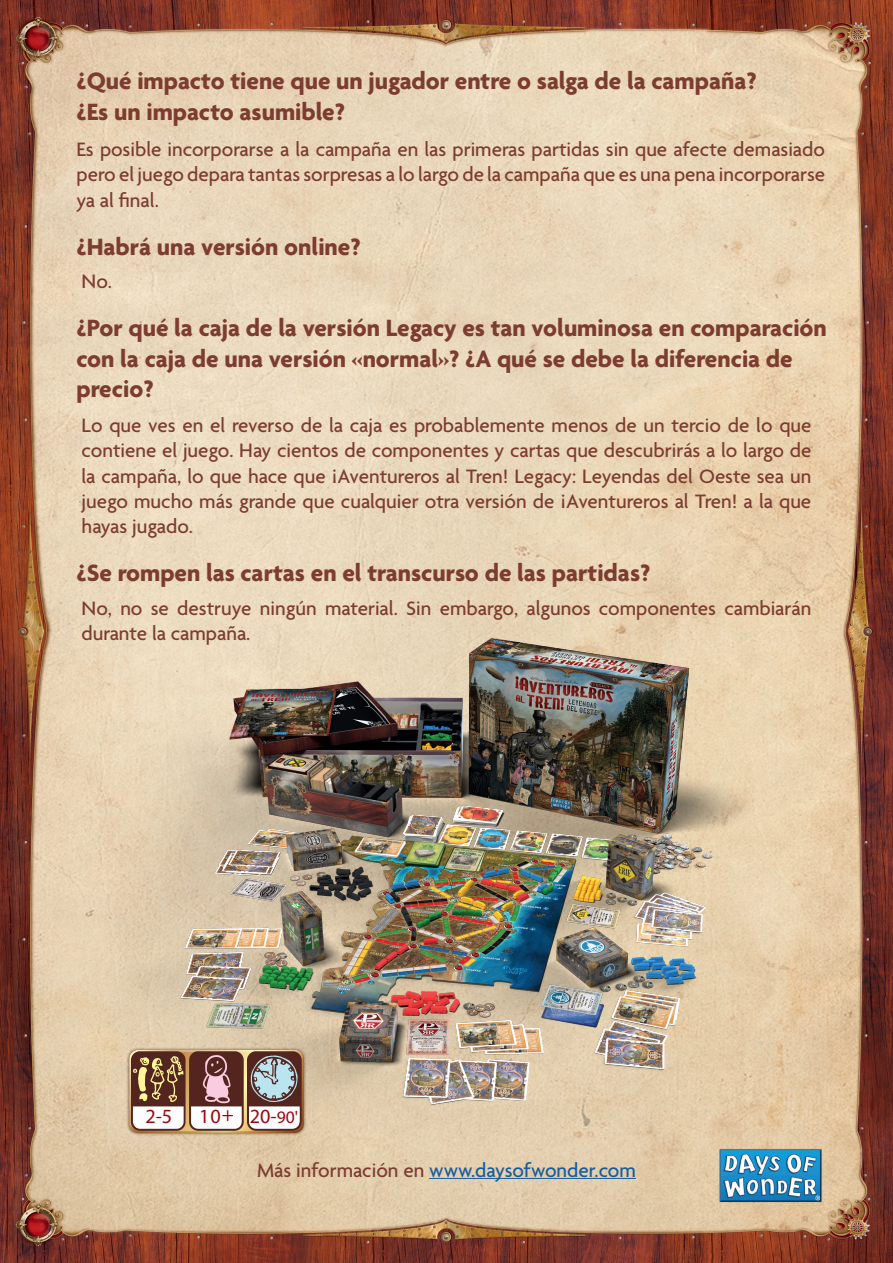
<style>
.page{position:relative;width:893px;height:1263px;background:#fff}
.page>*{position:absolute;margin:0;border:0;box-sizing:border-box;transform-origin:0 0}
.t1{font:700 25.5px/30.6px "Agenda";color:#7c3d30}
.t2{font:500 21px/25.2px "Agenda";color:#7c3d30;text-align:justify}
.t3{font:500 21px "Agenda";color:#175d9e}
.t4{font:20.25px "Myriad Pro";color:#9d070d}
.s1{font-size:17.55px}
.s2{color:#7c3d30}
</style>
<div class="page">
<img style="left:0;top:0;width:893px;height:1263px">
<img style="left:54px;top:631px;width:785px;height:526px">
<img style="left:703px;top:1133px;width:136px;height:86px">
<div style="left:126px;top:1047px;width:181px;height:89px;background:#54251e;opacity:.75"></div>
<div style="left:126px;top:1048px;width:179px;height:81px;background:#fff;opacity:.75"></div>
<div style="left:126px;top:1052px;width:179px;height:81px;background:#8c762c;opacity:.75"></div>
<img style="left:130px;top:1051px;width:172px;height:80px">
<hr style="left:429px;top:1178px;width:207px;height:1px;background:#175d9e">
<p class="t1" style="left:77px;top:67px;width:682px">¿Qué impacto tiene que un jugador entre o salga de la campaña? ¿Es un impacto asumible?</p>
<p class="t2" style="left:77px;top:138px;width:750px">Es posible incorporarse a la campaña en las primeras partidas sin que afecte demasiado pero el juego depara tantas sorpresas a lo largo de la campaña que es una pena incorporarse ya al final.</p>
<p class="t1" style="left:77px;top:233px;width:286px">¿Habrá una versión online?</p>
<p class="t2" style="left:82px;top:270px;width:32px">No.</p>
<p class="t1" style="left:77px;top:314px;width:752px">¿Por qué la caja de la versión Legacy es tan voluminosa en comparación con la caja de una versión «normal»? ¿A qué se debe la diferencia de precio?</p>
<p class="t2" style="left:82px;top:414px;width:731px">Lo que ves en el reverso de la caja es probablemente menos de un tercio de lo que contiene el juego. Hay cientos de componentes y cartas que descubrirás a lo largo de la campaña, lo que hace que ¡Aventureros al Tren! Legacy: Leyendas del Oeste sea un juego mucho más grande que cualquier otra versión de ¡Aventureros al Tren! a la que hayas jugado.</p>
<p class="t1" style="left:77px;top:559px;width:575px">¿Se rompen las cartas en el transcurso de las partidas?</p>
<p class="t2" style="left:82px;top:596px;width:731px">No, no se destruye ningún material. Sin embargo, algunos componentes cambiarán durante la campaña.</p>
<p class="t4" style="left:145px;top:1104px;width:28px">2-5</p>
<p class="t4" style="left:199px;top:1104px;width:100px">10+ 20-<span class="s1">90'</span></p>
<p class="t3" style="left:257px;top:1159px;width:380px"><span class="s2">Más información en</span> www.daysofwonder.com</p>
</div>
